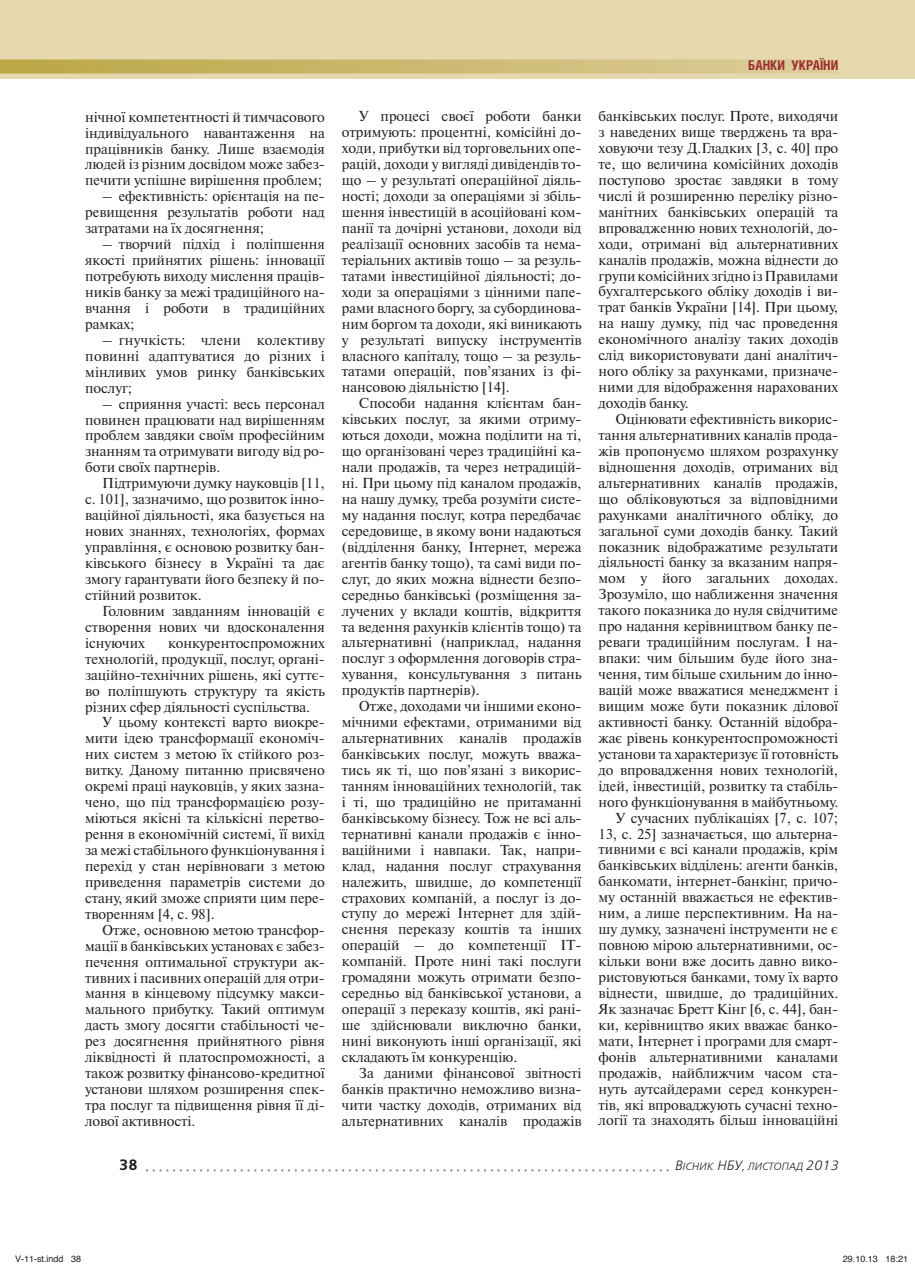
<style>
.page{position:relative;width:915px;height:1280px;background:#fff}
.page>*{position:absolute;margin:0;border:0;box-sizing:border-box;transform-origin:0 0}
.t1{font:15px "Free Set Demi Bold C";color:#231f20}
.t2{font:14.4px/15.9px "Newton C";letter-spacing:-.005em;color:#231f20;text-align:justify}
.t3{font:700 13.5px "Helios Cond";color:#9e2d32}
.t4{font:italic 10.5px "Free Set Light C";color:#231f20}
.t5{font:9px "Helvetica";color:#231f20}
.s1{font-size:13.5px}
</style>
<div class="page">
<svg style="left:146px;top:1169px;width:522px;height:2px"></svg>
<div style="left:0;top:0;width:914px;height:79px;background:#e5d8ae"></div>
<svg style="left:0;top:60px;width:838px;height:14px;background:#ccba71"></svg>
<p class="t2" style="left:85px;top:110px;width:241px">нічної компетентності й тимчасового індивідуального навантаження на працівників банку. Лише взаємодія людей із різним досвідом може забез&shy;печити успішне вирішення проблем;</p>
<p class="t2" style="left:85px;top:190px;width:241px;text-indent:17px">– ефективність: орієнтація на пе&shy;ревищення результатів роботи над затратами на їх досягнення;</p>
<p class="t2" style="left:85px;top:237px;width:241px;text-indent:17px">– творчий підхід і поліпшення якості прийнятих рішень: інновації потребують виходу мислення праців&shy;ників банку за межі традиційного на&shy;вчання і роботи в традиційних рамках;</p>
<p class="t2" style="left:85px;top:333px;width:241px;text-indent:17px">– гнучкість: члени колективу повинні адаптуватися до різних і мінливих умов ринку банківських послуг;</p>
<p class="t2" style="left:85px;top:397px;width:241px;text-indent:17px">– сприяння участі: весь персонал повинен працювати над вирішенням проблем завдяки своїм професійним знанням та отримувати вигоду від ро&shy;боти своїх партнерів.</p>
<p class="t2" style="left:85px;top:476px;width:241px;text-indent:17px">Підтримуючи думку науковців [11, с. 101], зазначимо, що розвиток інно&shy;ваційної діяльності, яка базується на нових знаннях, технологіях, формах управління, є основою розвитку бан&shy;ківського бізнесу в Україні та дає змогу гарантувати його безпеку й по&shy;стійний розвиток.</p>
<p class="t2" style="left:85px;top:604px;width:241px;text-indent:17px">Головним завданням інновацій є створення нових чи вдосконалення існуючих</p>
<p class="t2" style="left:85px;top:636px;width:241px;text-indent:83px">конкурентоспроможних технологій, продукції, послуг, органі&shy;заційно-технічних рішень, які суттє&shy;во поліпшують структуру та якість різних сфер діяльності суспільства.</p>
<p class="t2" style="left:85px;top:716px;width:241px;text-indent:17px">У цьому контексті варто виокре&shy;мити ідею трансформації економіч&shy;них систем з метою їх стійкого роз&shy;витку. Даному питанню присвячено окремі праці науковців, у яких зазна&shy;чено, що під трансформацією розу&shy;міються якісні та кількісні перетво&shy;рення в економічній системі, її вихід за межі стабільного функціонування і перехід у стан нерівноваги з метою приведення параметрів системи до стану, який зможе сприяти цим пере&shy;творенням [4, с. 98].</p>
<p class="t2" style="left:85px;top:923px;width:241px;text-indent:17px">Отже, основною метою трансфор&shy;мації в банківських установах є забез&shy;печення оптимальної структури ак&shy;тивних і пасивних операцій для отри&shy;мання в кінцевому підсумку макси&shy;мального прибутку. Такий оптимум дасть змогу досягти стабільності че&shy;рез досягнення прийнятного рівня ліквідності й платоспроможності, а також розвитку фінансово-кредитної установи шляхом розширення спек&shy;тра послуг та підвищення рівня її ді&shy;лової активності.</p>
<p class="t2" style="left:342px;top:110px;width:241px;text-indent:17px">У процесі своєї роботи банки отримують: процентні, комісійні до&shy;ходи, прибутки від торговельних опе&shy;рацій, доходи у вигляді дивідендів то&shy;що – у результаті операційної діяль&shy;ності; доходи за операціями зі збіль&shy;шення інвестицій в асоційовані ком&shy;панії та дочірні установи, доходи від реалізації основних засобів та нема&shy;теріальних активів тощо – за резуль&shy;татами інвестиційної діяльності; до&shy;ходи за операціями з цінними папе&shy;рами власного боргу, за субординова&shy;ним боргом та доходи, які виникають у результаті випуску інструментів власного капіталу, тощо – за резуль&shy;татами операцій, пов’язаних із фі&shy;нансовою діяльністю [14].</p>
<p class="t2" style="left:342px;top:397px;width:241px;text-indent:17px">Способи надання клієнтам бан&shy;ківських послуг, за якими отриму&shy;ються доходи, можна поділити на ті, що організовані через традиційні ка&shy;нали продажів, та через нетрадицій&shy;ні. При цьому під каналом продажів, на нашу думку, треба розуміти систе&shy;му надання послуг, котра передбачає середовище, в якому вони надаються (відділення банку, Інтернет, мережа агентів банку тощо), та самі види по&shy;слуг, до яких можна віднести безпо&shy;середньо банківські (розміщення за&shy;лучених у вклади коштів, відкриття та ведення рахунків клієнтів тощо) та альтернативні (наприклад, надання послуг з оформлення договорів стра&shy;хування, консультування з питань продуктів партнерів).</p>
<p class="t2" style="left:342px;top:699px;width:241px;text-indent:17px">Отже, доходами чи іншими еконо&shy;мічними ефектами, отриманими від альтернативних каналів продажів банківських послуг, можуть вважа&shy;тись як ті, що пов’язані з викорис&shy;танням інноваційних технологій, так і ті, що традиційно не притаманні банківському бізнесу. Тож не всі аль&shy;тернативні канали продажів є інно&shy;ваційними і навпаки. Так, напри&shy;клад, надання послуг страхування належить, швидше, до компетенції страхових компаній, а послуг із до&shy;ступу до мережі Інтернет для здій&shy;снення переказу коштів та інших операцій – до компетенції ІТ&shy;компаній. Проте нині такі послуги громадяни можуть отримати безпо&shy;середньо від банківської установи, а операції з переказу коштів, які рані&shy;ше здійснювали виключно банки, нині виконують інші організації, які складають їм конкуренцію.</p>
<p class="t2" style="left:342px;top:1066px;width:241px;text-indent:17px">За даними фінансової звітності банків практично неможливо визна&shy;чити частку доходів, отриманих від альтернативних каналів продажів</p>
<p class="t3" style="left:748px;top:60px;width:92px">БАНКИ УКРАЇНИ</p>
<p class="t2" style="left:598px;top:109px;width:241px">банківських послуг. Проте, виходячи з наведених вище тверджень та вра&shy;ховуючи тезу Д. Гладких [3, с. 40] про те, що величина комісійних доходів поступово зростає завдяки в тому числі й розширенню переліку різно&shy;манітних банківських операцій та впровадженню нових технологій, до&shy;ходи, отримані від альтернативних каналів продажів, можна віднести до групи комісійних згідно із Правилами бухгалтерського обліку доходів і ви&shy;трат банків України [14]. При цьому, на нашу думку, під час проведення економічного аналізу таких доходів слід використовувати дані аналітич&shy;ного обліку за рахунками, призначе&shy;ними для відображення нарахованих доходів банку.</p>
<p class="t2" style="left:598px;top:412px;width:241px;text-align:right">Оцінювати ефективність викорис&shy;тання альтернативних каналів прода&shy;жів пропонуємо шляхом розрахунку відношення доходів, отриманих від альтернативних каналів продажів, що обліковуються за відповідними рахунками аналітичного обліку, до загальної суми доходів банку. Такий показник відображатиме результати діяльності банку за вказаним напря&shy;мом у його загальних доходах.<br>Зрозуміло, що наближення значення такого показника до нуля свідчитиме про надання керівництвом банку пе&shy;реваги традиційним послугам. І на&shy;впаки: чим більшим буде його зна&shy;чення, тим більше схильним до інно&shy;вацій може вважатися менеджмент і вищим може бути показник ділової активності банку. Останній відобра&shy;жає рівень конкурентоспроможності установи та характеризує її готовність до впровадження нових технологій, ідей, інвестицій, розвитку та стабіль&shy;ного функціонування в майбутньому.<br>У сучасних публікаціях [7, с. 107; 13, с. 25] зазначається, що альтерна&shy;тивними є всі канали продажів, крім банківських відділень: агенти банків, банкомати, інтернет-банкінг, причо&shy;му останній вважається не ефектив&shy;ним, а лише перспективним. На на&shy;шу думку, зазначені інструменти не є повною мірою альтернативними, ос&shy;кільки вони вже досить давно вико&shy;ристовуються банками, тому їх варто віднести, швидше, до традиційних.<br>Як зазначає Бретт Кінг [6, с. 44], бан&shy;ки, керівництво яких вважає банко&shy;мати, Інтернет і програми для смарт&shy;фонів альтернативними каналами продажів, найближчим часом ста&shy;нуть аутсайдерами серед конкурен&shy;тів, які впроваджують сучасні техно&shy;логії та знаходять більш інноваційні</p>
<p class="t1" style="left:119px;top:1159px;width:20px">38</p>
<p class="t4" style="left:674px;top:1162px;width:165px"><span class="s1">В</span>ІСНИК <span class="s1">НБУ</span>, ЛИСТОПАД <span class="s1">2013</span></p>
<p class="t5" style="left:15px;top:1255px;width:68px">V-11-st.indd 38</p>
<p class="t5" style="left:842px;top:1255px;width:67px">29.10.13 18:21</p>
</div>
